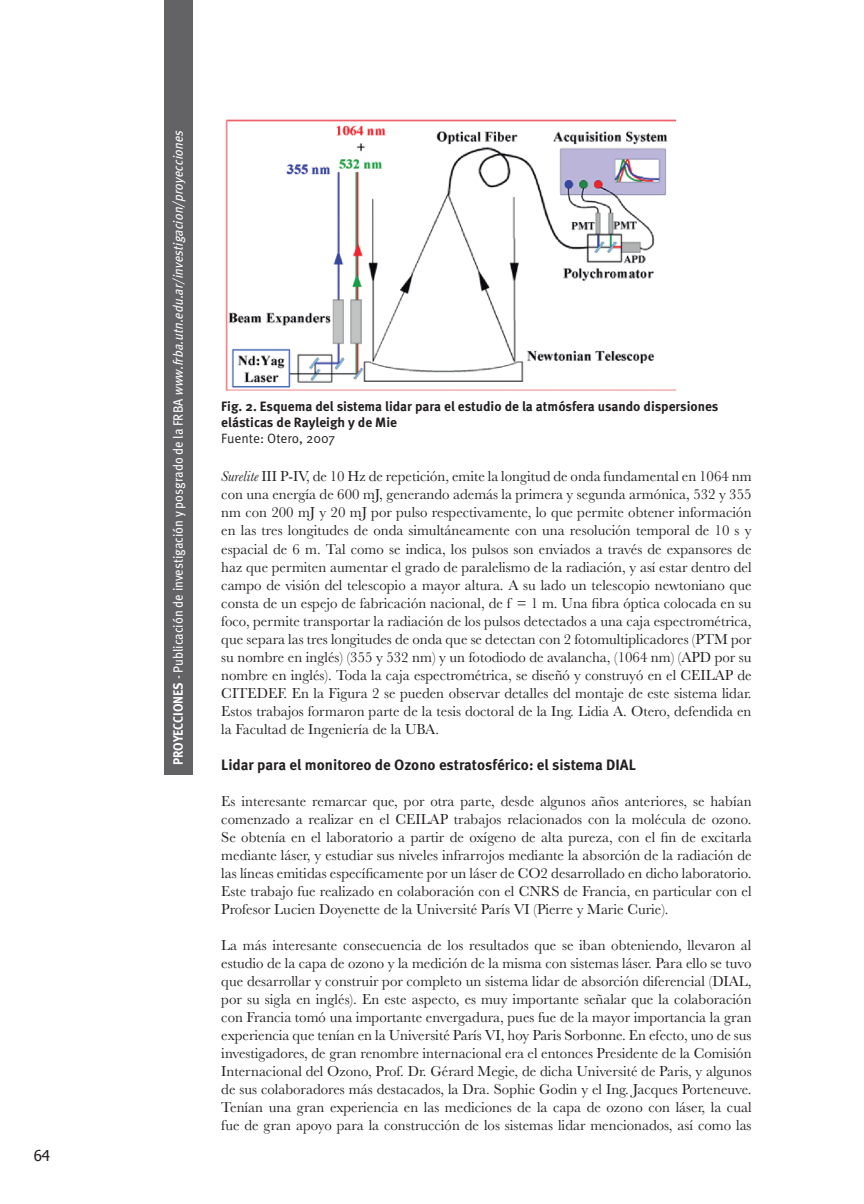
<style>
.page{position:relative;width:864px;height:1204px;background:#fff}
.page>*{position:absolute;margin:0;border:0;box-sizing:border-box;transform-origin:0 0}
.t1{font:15px/18px "Baskerville";color:#231f20;text-align:justify}
.t2{font:700 15px "Meta Pro";color:#231f20}
.t3{font:15px "Tahoma";color:#231f20}
.t4{font:italic 13.5px "Meta Pro";color:#fff;scale:.92 1}
.t5{font:700 13.5px "Meta Pro";color:#231f20}
.t6{font:13.5px "Meta Pro";color:#231f20}
.s1{font-weight:700;font-style:normal}
.s2{font-style:normal}
.s3{font-style:italic}
</style>
<div class="page">
<div style="left:164px;top:0;width:28px;height:774px;background:#636366"></div>
<img style="left:225px;top:119px;width:452px;height:272px">
<p class="t3" style="left:34px;top:1145px;width:18px">64</p>
<p class="t4" style="left:169px;top:765px;width:695px;rotate:-90deg"><span class="s1">PROYECCIONES</span> <span class="s2">- Publicación de investigación y posgrado de la FRBA</span> www.frba.utn.edu.ar/investigacion/proyecciones</p>
<p class="t5" style="left:221px;top:398px;width:498px">Fig. 2. Esquema del sistema lidar para el estudio de la atmósfera usando dispersiones</p>
<p class="t5" style="left:221px;top:414px;width:177px">elásticas de Rayleigh y de Mie</p>
<p class="t6" style="left:221px;top:430px;width:115px">Fuente: Otero, 2007</p>
<p class="t1" style="left:221px;top:468px;width:531px"><span class="s3">Surelite</span> III P-IV, de 10 Hz de repetición, emite la longitud de onda fundamental en 1064 nm con una energía de 600 mJ, generando además la primera y segunda armónica, 532 y 355 nm con 200 mJ y 20 mJ por pulso respectivamente, lo que permite obtener información en las tres longitudes de onda simultáneamente con una resolución temporal de 10 s y espacial de 6 m. Tal como se indica, los pulsos son enviados a través de expansores de haz que permiten aumentar el grado de paralelismo de la radiación, y así estar dentro del campo de visión del telescopio a mayor altura. A su lado un telescopio newtoniano que consta de un espejo de fabricación nacional, de f = 1 m. Una fibra óptica colocada en su foco, permite transportar la radiación de los pulsos detectados a una caja espectrométrica, que separa las tres longitudes de onda que se detectan con 2 fotomultiplicadores (PTM por su nombre en inglés) (355 y 532 nm) y un fotodiodo de avalancha, (1064 nm) (APD por su nombre en inglés). Toda la caja espectrométrica, se diseñó y construyó en el CEILAP de CITEDEF. En la Figura 2 se pueden observar detalles del montaje de este sistema lidar.<br>Estos trabajos formaron parte de la tesis doctoral de la Ing. Lidia A. Otero, defendida en la Facultad de Ingeniería de la UBA.</p>
<p class="t2" style="left:221px;top:754px;width:416px">Lidar para el monitoreo de Ozono estratosférico: el sistema DIAL</p>
<p class="t1" style="left:221px;top:792px;width:531px">Es interesante remarcar que, por otra parte, desde algunos años anteriores, se habían comenzado a realizar en el CEILAP trabajos relacionados con la molécula de ozono.<br>Se obtenía en el laboratorio a partir de oxígeno de alta pureza, con el fin de excitarla mediante láser, y estudiar sus niveles infrarrojos mediante la absorción de la radiación de las líneas emitidas específicamente por un láser de CO2 desarrollado en dicho laboratorio.<br>Este trabajo fue realizado en colaboración con el CNRS de Francia, en particular con el Profesor Lucien Doyenette de la Université París VI (Pierre y Marie Curie).</p>
<p class="t1" style="left:221px;top:936px;width:531px">La más interesante consecuencia de los resultados que se iban obteniendo, llevaron al estudio de la capa de ozono y la medición de la misma con sistemas láser. Para ello se tuvo que desarrollar y construir por completo un sistema lidar de absorción diferencial (DIAL, por su sigla en inglés). En este aspecto, es muy importante señalar que la colaboración con Francia tomó una importante envergadura, pues fue de la mayor importancia la gran experiencia que tenían en la Université París VI, hoy Paris Sorbonne. En efecto, uno de sus investigadores, de gran renombre internacional era el entonces Presidente de la Comisión Internacional del Ozono, Prof. Dr. Gérard Megie, de dicha Université de Paris, y algunos de sus colaboradores más destacados, la Dra. Sophie Godin y el Ing. Jacques Porteneuve.<br>Tenían una gran experiencia en las mediciones de la capa de ozono con láser, la cual fue de gran apoyo para la construcción de los sistemas lidar mencionados, así como las</p>
</div>
